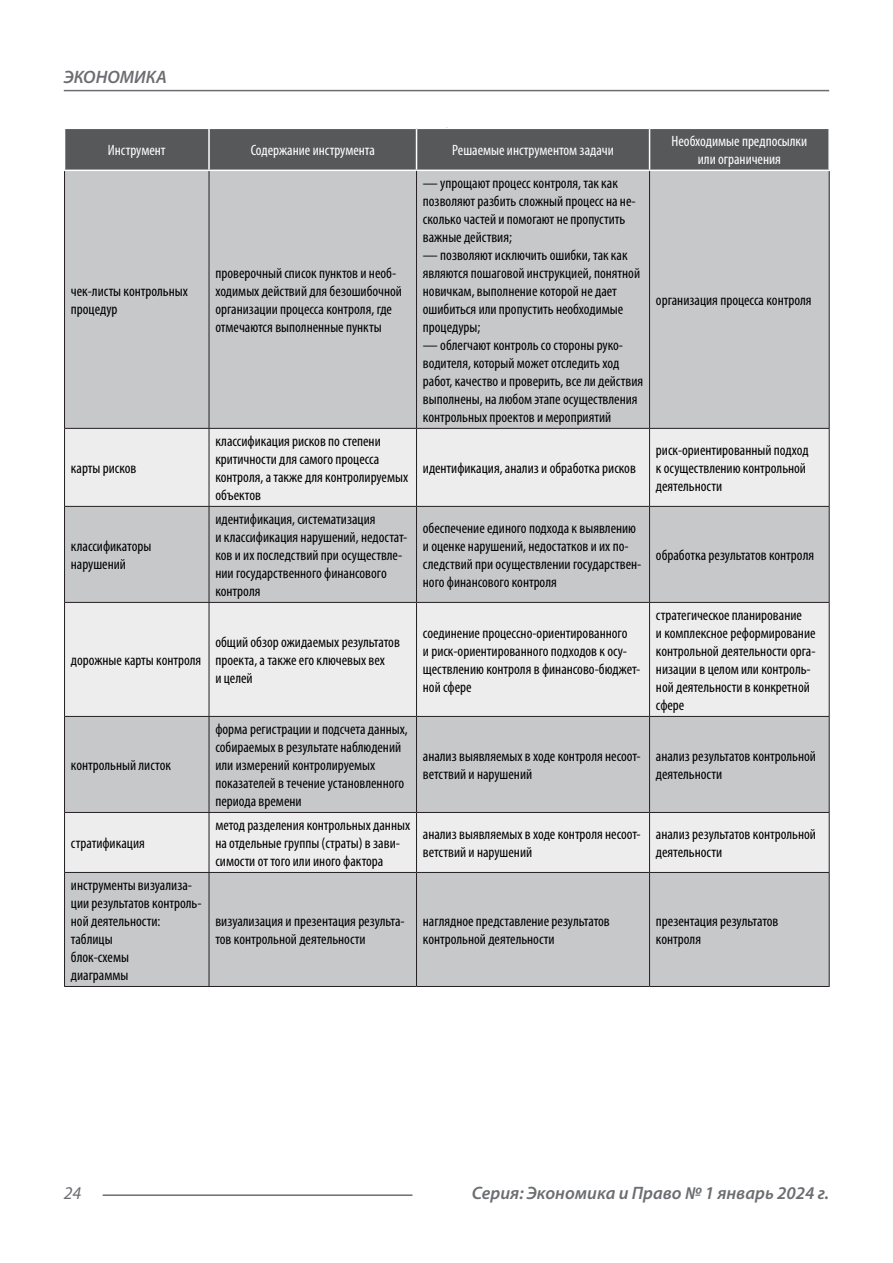
<style>
.page{position:relative;width:893px;height:1263px;background:#fff}
.page>*{position:absolute;margin:0;border:0;box-sizing:border-box;transform-origin:0 0}
.t1{font:italic 600 18px "Myriad Pro";color:#6c6d70}
.t2{font:italic 18px "Myriad Pro";color:#6c6d70}
.Таблица_Строка{font:condensed 15px/18px "Myriad Pro";color:#000}
.Таблица_Строка-2{font:condensed 15px/18px "Myriad Pro";color:#fff;text-align:center}
</style>
<div class="page">
<hr style="left:103px;top:1194px;width:309px;height:2px;background:#6c6d70">
<hr style="left:64px;top:90px;width:765px;height:1px;background:#6c6d70">
<div style="left:65px;top:129px;width:763px;height:41px;background:#57585a"></div>
<div style="left:65px;top:171px;width:764px;height:815px;background:#c7c8ca"></div>
<svg style="left:65px;top:429px;width:764px;height:443px;fill:#ededee"></svg>
<hr style="left:208px;top:129px;width:2px;height:41px;background:#fff">
<hr style="left:416px;top:129px;width:1px;height:41px;background:#fff">
<hr style="left:649px;top:129px;width:1px;height:41px;background:#fff">
<hr style="left:64px;top:428px;width:145px;height:1px;background:#231f20">
<hr style="left:209px;top:428px;width:208px;height:1px;background:#231f20">
<hr style="left:417px;top:428px;width:233px;height:1px;background:#231f20">
<hr style="left:650px;top:428px;width:180px;height:1px;background:#231f20">
<hr style="left:64px;top:506px;width:145px;height:1px;background:#231f20">
<hr style="left:209px;top:506px;width:208px;height:1px;background:#231f20">
<hr style="left:417px;top:506px;width:233px;height:1px;background:#231f20">
<hr style="left:650px;top:506px;width:180px;height:1px;background:#231f20">
<hr style="left:64px;top:602px;width:145px;height:1px;background:#231f20">
<hr style="left:209px;top:602px;width:208px;height:1px;background:#231f20">
<hr style="left:417px;top:602px;width:233px;height:1px;background:#231f20">
<hr style="left:650px;top:602px;width:180px;height:1px;background:#231f20">
<hr style="left:64px;top:716px;width:145px;height:1px;background:#231f20">
<hr style="left:209px;top:716px;width:208px;height:1px;background:#231f20">
<hr style="left:417px;top:716px;width:233px;height:1px;background:#231f20">
<hr style="left:650px;top:716px;width:180px;height:1px;background:#231f20">
<hr style="left:64px;top:812px;width:145px;height:1px;background:#231f20">
<hr style="left:209px;top:812px;width:208px;height:1px;background:#231f20">
<hr style="left:417px;top:812px;width:233px;height:1px;background:#231f20">
<hr style="left:650px;top:812px;width:180px;height:1px;background:#231f20">
<hr style="left:64px;top:872px;width:145px;height:1px;background:#231f20">
<hr style="left:209px;top:872px;width:208px;height:1px;background:#231f20">
<hr style="left:417px;top:872px;width:233px;height:1px;background:#231f20">
<hr style="left:650px;top:872px;width:180px;height:1px;background:#231f20">
<hr style="left:64px;top:986px;width:145px;height:1px;background:#231f20">
<hr style="left:209px;top:986px;width:208px;height:1px;background:#231f20">
<hr style="left:417px;top:986px;width:233px;height:1px;background:#231f20">
<hr style="left:650px;top:986px;width:180px;height:1px;background:#231f20">
<hr style="left:64px;top:171px;width:1px;height:257px;background:#231f20">
<hr style="left:64px;top:429px;width:1px;height:77px;background:#231f20">
<hr style="left:64px;top:507px;width:1px;height:95px;background:#231f20">
<hr style="left:64px;top:603px;width:1px;height:113px;background:#231f20">
<hr style="left:64px;top:717px;width:1px;height:95px;background:#231f20">
<hr style="left:64px;top:813px;width:1px;height:59px;background:#231f20">
<hr style="left:64px;top:873px;width:1px;height:113px;background:#231f20">
<hr style="left:209px;top:171px;width:1px;height:257px;background:#231f20">
<hr style="left:416px;top:171px;width:1px;height:257px;background:#231f20">
<hr style="left:649px;top:171px;width:1px;height:257px;background:#231f20">
<hr style="left:829px;top:171px;width:1px;height:257px;background:#231f20">
<hr style="left:209px;top:429px;width:1px;height:77px;background:#231f20">
<hr style="left:416px;top:429px;width:1px;height:77px;background:#231f20">
<hr style="left:649px;top:429px;width:1px;height:77px;background:#231f20">
<hr style="left:829px;top:429px;width:1px;height:77px;background:#231f20">
<hr style="left:209px;top:507px;width:1px;height:95px;background:#231f20">
<hr style="left:416px;top:507px;width:1px;height:95px;background:#231f20">
<hr style="left:649px;top:507px;width:1px;height:95px;background:#231f20">
<hr style="left:829px;top:507px;width:1px;height:95px;background:#231f20">
<hr style="left:209px;top:603px;width:1px;height:113px;background:#231f20">
<hr style="left:416px;top:603px;width:1px;height:113px;background:#231f20">
<hr style="left:649px;top:603px;width:1px;height:113px;background:#231f20">
<hr style="left:829px;top:603px;width:1px;height:113px;background:#231f20">
<hr style="left:209px;top:717px;width:1px;height:95px;background:#231f20">
<hr style="left:416px;top:717px;width:1px;height:95px;background:#231f20">
<hr style="left:649px;top:717px;width:1px;height:95px;background:#231f20">
<hr style="left:829px;top:717px;width:1px;height:95px;background:#231f20">
<hr style="left:209px;top:813px;width:1px;height:59px;background:#231f20">
<hr style="left:416px;top:813px;width:1px;height:59px;background:#231f20">
<hr style="left:649px;top:813px;width:1px;height:59px;background:#231f20">
<hr style="left:829px;top:813px;width:1px;height:59px;background:#231f20">
<hr style="left:209px;top:873px;width:1px;height:113px;background:#231f20">
<hr style="left:416px;top:873px;width:1px;height:113px;background:#231f20">
<hr style="left:649px;top:873px;width:1px;height:113px;background:#231f20">
<hr style="left:829px;top:873px;width:1px;height:113px;background:#231f20">
<p class="t1" style="left:64px;top:66px;width:105px">ЭКОНОМИКА</p>
<p class="Таблица_Строка-2" style="left:108px;top:141px;width:59px">Инструмент</p>
<p class="Таблица_Строка-2" style="left:251px;top:141px;width:126px">Содержание инструмента</p>
<p class="Таблица_Строка-2" style="left:452px;top:141px;width:163px">Решаемые инструментом задачи</p>
<p class="Таблица_Строка-2" style="left:671px;top:132px;width:137px">Необходимые предпосылки или ограничения</p>
<p class="Таблица_Строка" style="left:71px;top:282px;width:118px">чек-листы контрольных процедур</p>
<p class="Таблица_Строка" style="left:71px;top:459px;width:67px">карты рисков</p>
<p class="Таблица_Строка" style="left:71px;top:537px;width:82px">классификаторы нарушений</p>
<p class="Таблица_Строка" style="left:71px;top:651px;width:132px">дорожные карты контроля</p>
<p class="Таблица_Строка" style="left:71px;top:756px;width:102px">контрольный листок</p>
<p class="Таблица_Строка" style="left:71px;top:834px;width:75px">стратификация</p>
<p class="Таблица_Строка" style="left:71px;top:876px;width:132px">инструменты визуализа&shy;ции результатов контроль&shy;ной деятельности:</p>
<p class="Таблица_Строка" style="left:71px;top:930px;width:43px">таблицы</p>
<p class="Таблица_Строка" style="left:71px;top:948px;width:60px">блок-схемы</p>
<p class="Таблица_Строка" style="left:71px;top:966px;width:59px">диаграммы</p>
<p class="Таблица_Строка" style="left:215px;top:264px;width:188px">проверочный список пунктов и необ&shy;ходимых действий для безошибочной организации процесса контроля, где отмечаются выполненные пункты</p>
<p class="Таблица_Строка" style="left:215px;top:432px;width:194px">классификация рисков по степени критичности для самого процесса контроля, а также для контролируемых объектов</p>
<p class="Таблица_Строка" style="left:423px;top:174px;width:214px">— упрощают процесс контроля, так как позволяют разбить сложный процесс на не&shy;сколько частей и помогают не пропустить важные действия;</p>
<p class="Таблица_Строка" style="left:423px;top:246px;width:219px">— позволяют исключить ошибки, так как являются пошаговой инструкцией, понятной новичкам, выполнение которой не дает ошибиться или пропустить необходимые процедуры;</p>
<p class="Таблица_Строка" style="left:423px;top:336px;width:222px">— облегчают контроль со стороны руко&shy;водителя, который может отследить ход работ, качество и проверить, все ли действия выполнены, на любом этапе осуществления контрольных проектов и мероприятий</p>
<p class="Таблица_Строка" style="left:423px;top:459px;width:215px">идентификация, анализ и обработка рисков</p>
<p class="Таблица_Строка" style="left:215px;top:510px;width:194px">идентификация, систематизация<br>и классификация нарушений, недостат&shy;ков и их последствий при осуществле&shy;нии государственного финансового контроля</p>
<p class="Таблица_Строка" style="left:423px;top:519px;width:220px">обеспечение единого подхода к выявлению и оценке нарушений, недостатков и их по&shy;следствий при осуществлении государствен&shy;ного финансового контроля</p>
<p class="Таблица_Строка" style="left:215px;top:633px;width:186px">общий обзор ожидаемых результатов проекта, а также его ключевых вех<br>и целей</p>
<p class="Таблица_Строка" style="left:423px;top:624px;width:219px">соединение процессно-ориентированного<br>и риск-ориентированного подходов к осу&shy;ществлению контроля в финансово-бюджет&shy;ной сфере</p>
<p class="Таблица_Строка" style="left:656px;top:291px;width:157px">организация процесса контроля</p>
<p class="Таблица_Строка" style="left:656px;top:441px;width:154px">риск-ориентированный подход к осуществлению контрольной деятельности</p>
<p class="Таблица_Строка" style="left:656px;top:546px;width:160px">обработка результатов контроля</p>
<p class="Таблица_Строка" style="left:656px;top:606px;width:161px">стратегическое планирование<br>и комплексное реформирование контрольной деятельности орга&shy;низации в целом или контроль&shy;ной деятельности в конкретной сфере</p>
<p class="Таблица_Строка" style="left:215px;top:720px;width:194px">форма регистрации и подсчета данных, собираемых в результате наблюдений или измерений контролируемых показателей в течение установленного периода времени</p>
<p class="Таблица_Строка" style="left:423px;top:747px;width:219px">анализ выявляемых в ходе контроля несоот&shy;ветствий и нарушений</p>
<p class="Таблица_Строка" style="left:656px;top:747px;width:162px">анализ результатов контрольной деятельности</p>
<p class="Таблица_Строка" style="left:215px;top:816px;width:196px">метод разделения контрольных данных на отдельные группы (страты) в зави&shy;симости от того или иного фактора</p>
<p class="Таблица_Строка" style="left:423px;top:825px;width:219px">анализ выявляемых в ходе контроля несоот&shy;ветствий и нарушений</p>
<p class="Таблица_Строка" style="left:656px;top:825px;width:162px">анализ результатов контрольной деятельности</p>
<p class="Таблица_Строка" style="left:215px;top:912px;width:191px">визуализация и презентация результа&shy;тов контрольной деятельности</p>
<p class="Таблица_Строка" style="left:423px;top:912px;width:188px">наглядное представление результатов контрольной деятельности</p>
<p class="Таблица_Строка" style="left:656px;top:912px;width:124px">презентация результатов контроля</p>
<p class="t2" style="left:64px;top:1182px;width:19px">24</p>
<p class="t1" style="left:472px;top:1182px;width:359px">Серия: Экономика и Право № 1 январь 2024 г.</p>
</div>
